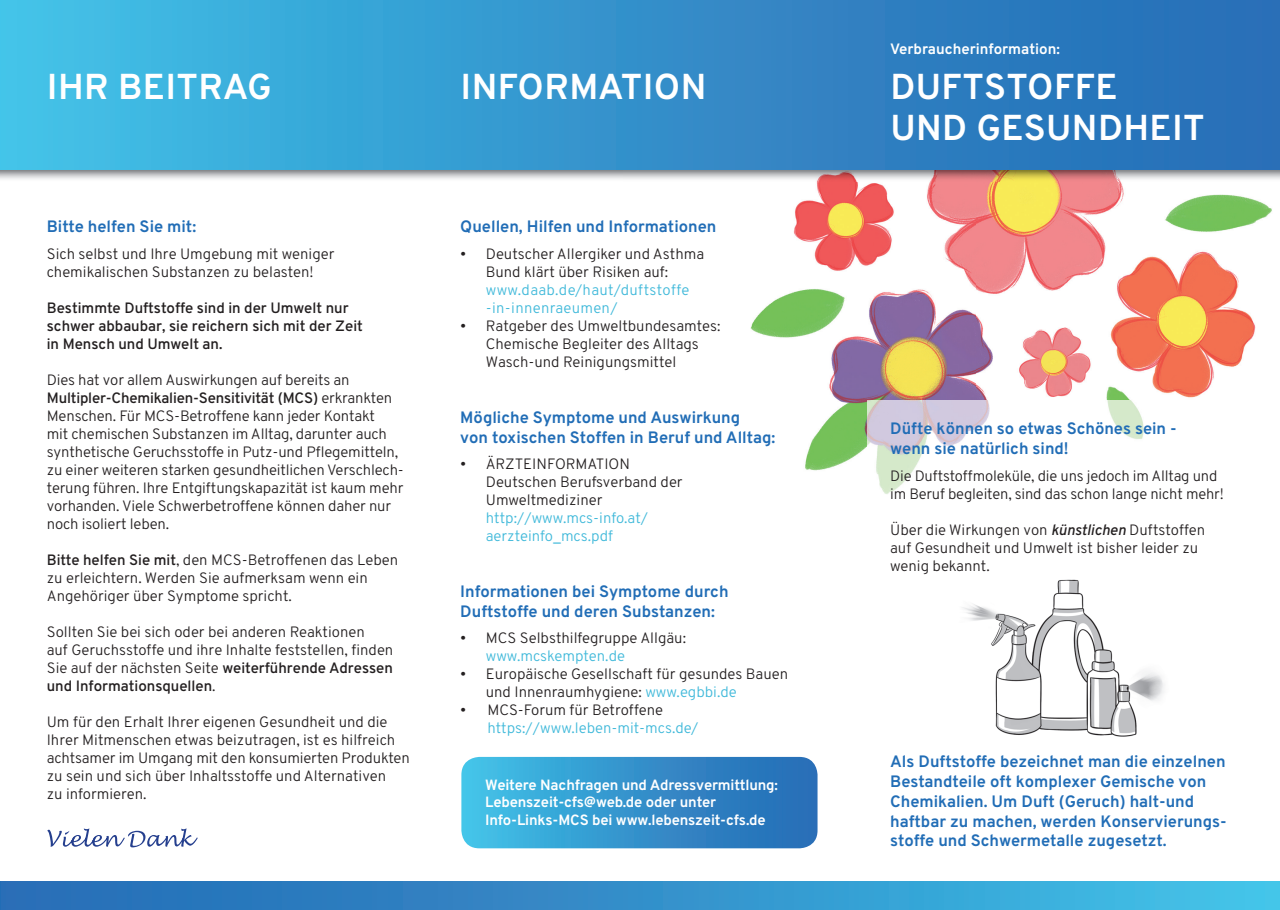
<style>
.page{position:relative;width:1280px;height:910px;background:#fff}
.page>*{position:absolute;margin:0;border:0;box-sizing:border-box;transform-origin:0 0}
.t1{font:700 36px/40.5px "Overpass";letter-spacing:.01em;color:#fff}
.t2{font:700 16.5px/19.8px "Overpass";color:#216db6}
.t3{font:300 15px/18px "Overpass";color:#231f20}
.t4{font:600 15px/18px "Overpass";color:#231f20}
.t5{font:300 15px/18px "Overpass";color:#40b9da}
.t6{font:300 15px/18px "Overpass";letter-spacing:.02em;color:#40b9da}
.t7{font:700 15px "Overpass";color:#fff}
.t8{font:700 14.85px/17.9px "Overpass";letter-spacing:-.01em;color:#fff}
.s1{font-weight:600}
.s2{color:#40b9da}
.s3{font-weight:600;font-style:italic}
</style>
<div class="page">
<img style="left:750px;top:182px;width:227px;height:265px">
<img style="left:977px;top:182px;width:295px;height:219px">
<img style="left:805px;top:447px;width:61px;height:24px">
<img style="left:0;top:169px;width:1280px;height:13px">
<div style="left:0;top:0;width:1280px;height:169px;background:linear-gradient(to right,#41bfe6,#2667b3)"></div>
<img style="left:962px;top:579px;width:202px;height:158px">
<div style="left:1px;top:881px;width:1279px;height:29px;background:linear-gradient(to right,#2666b2,#42c1e7)"></div>
<svg style="left:461px;top:757px;width:356px;height:91px;background:#3694cd"></svg>
<img style="left:867px;top:401px;width:277px;height:93px">
<svg style="left:47px;top:828px;width:151px;height:19px"></svg>
<h1 class="t1" style="left:47px;top:66px;width:226px">IHR BEITRAG</h1>
<h1 class="t1" style="left:460px;top:66px;width:247px">INFORMATION</h1>
<p class="t2" style="left:47px;top:217px;width:151px">Bitte helfen Sie mit:</p>
<p class="t3" style="left:47px;top:245px;width:289px">Sich selbst und Ihre Umgebung mit weniger chemikalischen Substanzen zu belasten!</p>
<p class="t4" style="left:47px;top:299px;width:318px">Bestimmte Duftstoffe sind in der Umwelt nur schwer abbaubar, sie reichern sich mit der Zeit in Mensch und Umwelt an.</p>
<p class="t3" style="left:47px;top:371px;width:359px">Dies hat vor allem Auswirkungen auf bereits an <span class="s1">Multipler-Chemikalien-Sensitivität (MCS)</span> erkrankten Menschen. Für MCS-Betroffene kann jeder Kontakt<br>mit chemischen Substanzen im Alltag, darunter auch synthetische Geruchsstoffe in Putz-und Pflegemitteln, zu einer weiteren starken gesundheitlichen Verschlech&shy;terung führen. Ihre Entgiftungskapazität ist kaum mehr vorhanden. Viele Schwerbetroffene können daher nur noch isoliert leben.</p>
<p class="t3" style="left:47px;top:551px;width:353px"><span class="s1">Bitte helfen Sie mit</span>, den MCS-Betroffenen das Leben zu erleichtern. Werden Sie aufmerksam wenn ein<br>Angehöriger über Symptome spricht.</p>
<p class="t3" style="left:47px;top:623px;width:348px">Sollten Sie bei sich oder bei anderen Reaktionen<br>auf Geruchsstoffe und ihre Inhalte feststellen, finden Sie auf der nächsten Seite <span class="s1">weiterführende Adressen und Informationsquellen</span>.</p>
<p class="t3" style="left:47px;top:713px;width:365px">Um für den Erhalt Ihrer eigenen Gesundheit und die Ihrer Mitmenschen etwas beizutragen, ist es hilfreich achtsamer im Umgang mit den konsumierten Produkten zu sein und sich über Inhaltsstoffe und Alternativen<br>zu informieren.</p>
<p class="t2" style="left:460px;top:217px;width:258px">Quellen, Hilfen und Informationen</p>
<p class="t3" style="left:486px;top:245px;width:220px;text-indent:-26px">• Deutscher Allergiker und Asthma<br>Bund klärt über Risiken auf:</p>
<p class="t6" style="left:486px;top:281px;width:205px">www.daab.de/haut/duftstoffe -in-innenraeumen/</p>
<p class="t3" style="left:486px;top:317px;width:236px;text-indent:-26px">• Ratgeber des Umweltbundesamtes:<br>Chemische Begleiter des Alltags<br>Wasch-und Reinigungsmittel</p>
<p class="t2" style="left:460px;top:407px;width:316px">Mögliche Symptome und Auswirkung<br>von toxischen Stoffen in Beruf und Alltag:</p>
<p class="t3" style="left:486px;top:455px;width:198px;text-indent:-26px">• ÄRZTEINFORMATION<br>Deutschen Berufsverband der<br>Umweltmediziner</p>
<p class="t5" style="left:486px;top:509px;width:164px">http://www.mcs-info.at/ aerzteinfo_mcs.pdf</p>
<p class="t2" style="left:460px;top:581px;width:270px">Informationen bei Symptome durch<br>Duftstoffe und deren Substanzen:</p>
<p class="t3" style="left:460px;top:629px;width:227px">• MCS Selbsthilfegruppe Allgäu:</p>
<p class="t5" style="left:486px;top:647px;width:141px">www.mcskempten.de</p>
<p class="t3" style="left:486px;top:665px;width:304px;text-indent:-26px">• Europäische Gesellschaft für gesundes Bauen und Innenraumhygiene: <span class="s2">www.egbbi.de</span></p>
<p class="t3" style="left:460px;top:701px;width:204px">• MCS-Forum für Betroffene</p>
<p class="t5" style="left:487px;top:719px;width:212px">https://www.leben-mit-mcs.de/</p>
<p class="t8" style="left:485px;top:776px;width:294px">Weitere Nachfragen und Adressvermittlung:<br>Lebenszeit-cfs@web.de oder unter<br>Info-Links-MCS bei www.lebenszeit-cfs.de</p>
<p class="t7" style="left:890px;top:38px;width:171px">Verbraucherinformation:</p>
<h1 class="t1" style="left:890px;top:66px;width:316px">DUFTSTOFFE<br>UND GESUNDHEIT</h1>
<p class="t2" style="left:890px;top:419px;width:288px">Düfte können so etwas Schönes sein - wenn sie natürlich sind!</p>
<p class="t3" style="left:890px;top:467px;width:335px">Die Duftstoffmoleküle, die uns jedoch im Alltag und im Beruf begleiten, sind das schon lange nicht mehr!</p>
<p class="t3" style="left:890px;top:521px;width:316px">Über die Wirkungen von <span class="s3">künstlichen</span> Duftstoffen auf Gesundheit und Umwelt ist bisher leider zu wenig bekannt.</p>
<p class="t2" style="left:890px;top:752px;width:338px">Als Duftstoffe bezeichnet man die einzelnen Bestandteile oft komplexer Gemische von Chemikalien. Um Duft (Geruch) halt-und haftbar zu machen, werden Konservierungs&shy;stoffe und Schwermetalle zugesetzt.</p>
</div>
